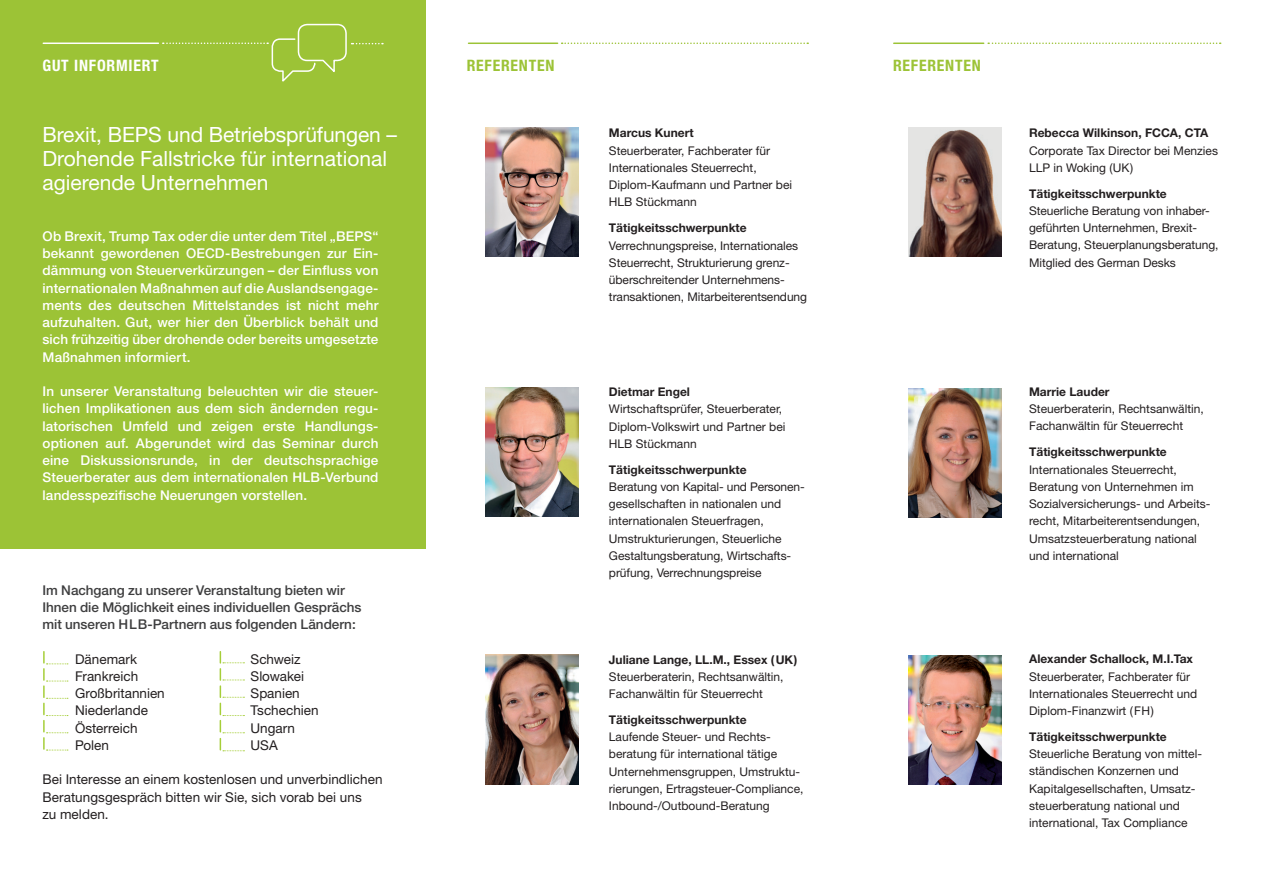
<style>
.page{position:relative;width:1263px;height:893px;background:#fff}
.page>*{position:absolute;margin:0;border:0;box-sizing:border-box;transform-origin:0 0}
.t1{font:21px/24px "Helvetica Neue LT";color:#fff}
.t2{font:700 condensed 15.75px "Helvetica Neue LT";letter-spacing:.05em;color:#9cc336}
.t3{font:700 condensed 15.75px "Helvetica Neue LT";letter-spacing:.05em;color:#fff}
.t4{font:500 13.5px/17.2px "Helvetica Neue LT";letter-spacing:.01em;color:#fff;text-align:justify}
.t5{font:13.5px/17.2px "Helvetica Neue LT";letter-spacing:.005em;color:#231f20}
.t6{font:500 13.5px/17.2px "Helvetica Neue LT";letter-spacing:-.005em;color:#3e3e3f}
.t7{font:12px/17.2px "Helvetica Neue LT";color:#231f20}
.t8{font:700 12px "Helvetica Neue LT";color:#231f20}
</style>
<div class="page">
<img style="left:485px;top:655px;width:93px;height:129px">
<img style="left:485px;top:388px;width:93px;height:129px">
<div style="left:0;top:0;width:425px;height:549px;background:#9cc336"></div>
<hr style="left:43px;top:43px;width:115px;height:1px;background:#fff">
<svg style="left:163px;top:23px;width:220px;height:59px"></svg>
<hr style="left:468px;top:43px;width:90px;height:1px;background:#9cc336">
<hr style="left:894px;top:43px;width:90px;height:1px;background:#9cc336">
<svg style="left:562px;top:43px;width:246px;height:1px"></svg>
<svg style="left:988px;top:43px;width:233px;height:1px"></svg>
<img style="left:908px;top:127px;width:93px;height:130px">
<img style="left:908px;top:388px;width:93px;height:129px">
<img style="left:908px;top:655px;width:93px;height:129px">
<img style="left:485px;top:127px;width:93px;height:130px">
<svg style="left:220px;top:652px;width:24px;height:11px"></svg>
<svg style="left:220px;top:669px;width:24px;height:64px"></svg>
<svg style="left:220px;top:739px;width:24px;height:12px"></svg>
<svg style="left:43px;top:652px;width:25px;height:99px"></svg>
<h2 class="t3" style="left:43px;top:56px;width:118px">GUT INFORMIERT</h2>
<h1 class="t1" style="left:43px;top:122px;width:356px">Brexit, BEPS und Betriebsprüfungen –<br>Drohende Fallstricke für international agierende Unternehmen</h1>
<p class="t4" style="left:43px;top:227px;width:337px">Ob Brexit, Trump Tax oder die unter dem Titel „BEPS“ bekannt gewordenen OECD-Bestrebungen zur Ein&shy;dämmung von Steuerverkürzungen – der Einfluss von internationalen Maßnahmen auf die Auslandsengage&shy;ments des deutschen Mittelstandes ist nicht mehr aufzuhalten. Gut, wer hier den Überblick behält und sich frühzeitig über drohende oder bereits umgesetzte Maßnahmen informiert.</p>
<p class="t4" style="left:43px;top:383px;width:337px">In unserer Veranstaltung beleuchten wir die steuer&shy;lichen Implikationen aus dem sich ändernden regu&shy;latorischen Umfeld und zeigen erste Handlungs&shy;optionen auf. Abgerundet wird das Seminar durch eine Diskussionsrunde, in der deutschsprachige Steuerberater aus dem internationalen HLB-Verbund landesspezifische Neuerungen vorstellen.</p>
<p class="t6" style="left:43px;top:581px;width:320px">Im Nachgang zu unserer Veranstaltung bieten wir<br>Ihnen die Möglichkeit eines individuellen Gesprächs mit unseren HLB-Partnern aus folgenden Ländern:</p>
<p class="t5" style="left:75px;top:650px;width:91px">Dänemark<br>Frankreich<br>Großbritannien<br>Niederlande<br>Österreich<br>Polen</p>
<p class="t5" style="left:251px;top:650px;width:70px">Schweiz<br>Slowakei<br>Spanien<br>Tschechien<br>Ungarn<br>USA</p>
<p class="t5" style="left:43px;top:771px;width:342px">Bei Interesse an einem kostenlosen und unverbindlichen<br>Beratungsgespräch bitten wir Sie, sich vorab bei uns<br>zu melden.</p>
<h2 class="t2" style="left:467px;top:56px;width:89px">REFERENTEN</h2>
<h2 class="t2" style="left:893px;top:56px;width:89px">REFERENTEN</h2>
<p class="t8" style="left:609px;top:126px;width:86px">Marcus Kunert</p>
<p class="t7" style="left:609px;top:142px;width:185px">Steuerberater, Fachberater für<br>Internationales Steuerrecht,<br>Diplom-Kaufmann und Partner bei<br>HLB Stückmann</p>
<p class="t8" style="left:609px;top:221px;width:139px">Tätigkeitsschwerpunkte</p>
<p class="t7" style="left:609px;top:236px;width:200px">Verrechnungspreise, Internationales Steuerrecht, Strukturierung grenz&shy;überschreitender Unternehmens&shy;transaktionen, Mitarbeiterentsendung</p>
<p class="t8" style="left:609px;top:384px;width:83px">Dietmar Engel</p>
<p class="t7" style="left:609px;top:400px;width:178px">Wirtschaftsprüfer, Steuerberater,<br>Diplom-Volkswirt und Partner bei<br>HLB Stückmann</p>
<p class="t8" style="left:609px;top:462px;width:139px">Tätigkeitsschwerpunkte</p>
<p class="t7" style="left:609px;top:478px;width:197px">Beratung von Kapital- und Personen&shy;gesellschaften in nationalen und internationalen Steuerfragen, Umstrukturierungen, Steuerliche Gestaltungsberatung, Wirtschafts&shy;prüfung, Verrechnungspreise</p>
<p class="t8" style="left:609px;top:652px;width:190px">Juliane Lange, LL.M., Essex (UK)</p>
<p class="t7" style="left:609px;top:668px;width:176px">Steuerberaterin, Rechtsanwältin,<br>Fachanwältin für Steuerrecht</p>
<p class="t8" style="left:609px;top:712px;width:139px">Tätigkeitsschwerpunkte</p>
<p class="t7" style="left:609px;top:728px;width:196px">Laufende Steuer- und Rechts&shy;beratung für international tätige Unternehmensgruppen, Umstruktu&shy;rierungen, Ertragsteuer-Compliance, Inbound-/Outbound-Beratung</p>
<p class="t8" style="left:1029px;top:126px;width:181px">Rebecca Wilkinson, FCCA, CTA</p>
<p class="t7" style="left:1029px;top:142px;width:190px">Corporate Tax Director bei Menzies<br>LLP in Woking (UK)</p>
<p class="t8" style="left:1029px;top:186px;width:139px">Tätigkeitsschwerpunkte</p>
<p class="t7" style="left:1029px;top:202px;width:191px">Steuerliche Beratung von inhaber&shy;geführten Unternehmen, Brexit-Beratung, Steuerplanungsberatung, Mitglied des German Desks</p>
<p class="t8" style="left:1029px;top:384px;width:82px">Marrie Lauder</p>
<p class="t7" style="left:1029px;top:400px;width:176px">Steuerberaterin, Rechtsanwältin,<br>Fachanwältin für Steuerrecht</p>
<p class="t8" style="left:1029px;top:445px;width:139px">Tätigkeitsschwerpunkte</p>
<p class="t7" style="left:1029px;top:461px;width:183px">Internationales Steuerrecht,<br>Beratung von Unternehmen im<br>Sozialversicherungs- und Arbeits&shy;recht, Mitarbeiterentsendungen,<br>Umsatzsteuerberatung national und international</p>
<p class="t8" style="left:1029px;top:652px;width:165px">Alexander Schallock, M.I.Tax</p>
<p class="t7" style="left:1029px;top:667px;width:170px">Steuerberater, Fachberater für<br>Internationales Steuerrecht und<br>Diplom-Finanzwirt (FH)</p>
<p class="t8" style="left:1029px;top:729px;width:139px">Tätigkeitsschwerpunkte</p>
<p class="t7" style="left:1029px;top:745px;width:174px">Steuerliche Beratung von mittel&shy;ständischen Konzernen und<br>Kapitalgesellschaften, Umsatz&shy;steuerberatung national und international, Tax Compliance</p>
</div>
